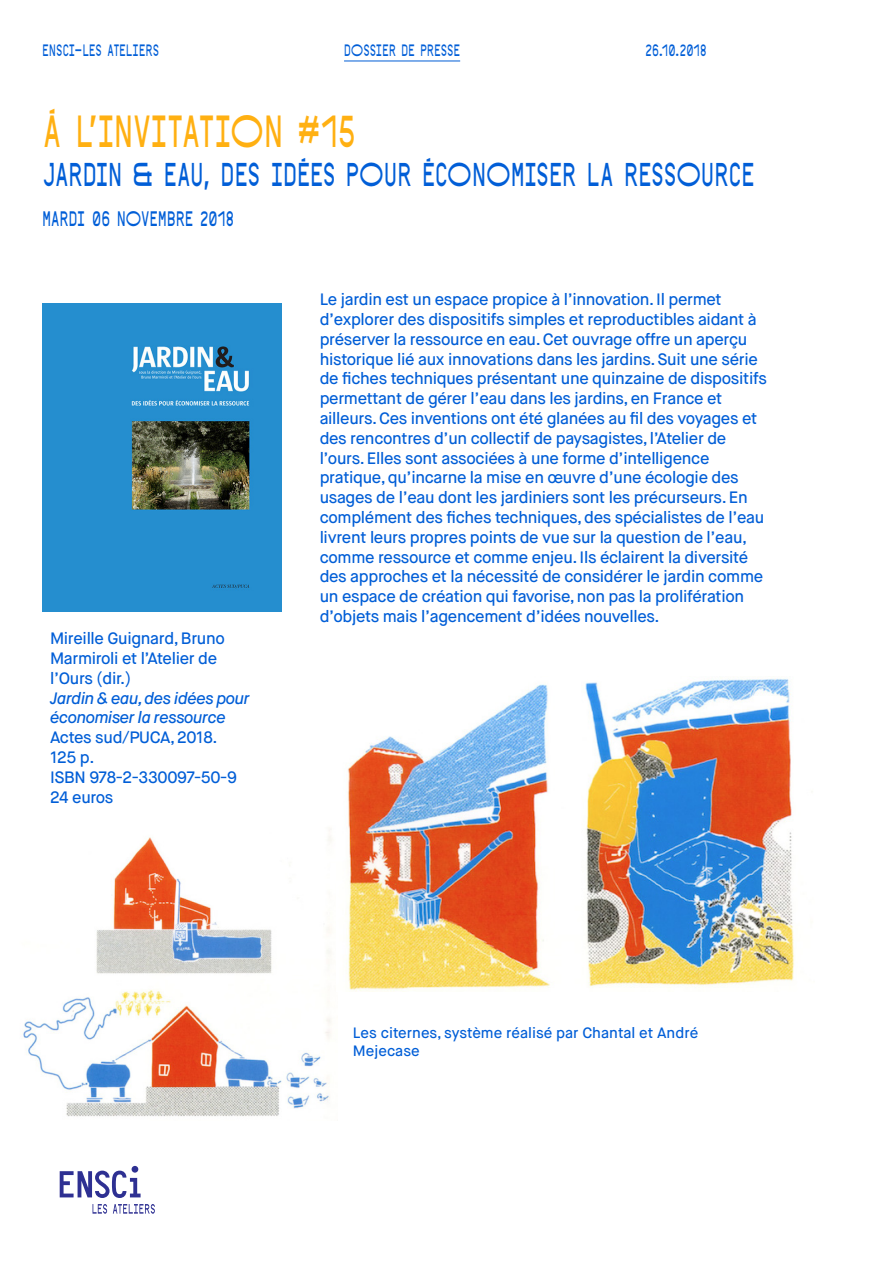
<style>
.page{position:relative;width:893px;height:1263px;background:#fff}
.page>*{position:absolute;margin:0;border:0;box-sizing:border-box;transform-origin:0 0}
.t1{font:45px "Atelier";letter-spacing:-.01em;color:#ffb012}
.t2{font:33px "Atelier";letter-spacing:.005em;color:#015ed7}
.t3{font:21px "Atelier";letter-spacing:.01em;color:#015ed7}
.t4{font:500 16.5px/19.8px "Maison Neue";letter-spacing:-.02em;color:#015ed7}
.t5{font:italic 500 16.5px/19.8px "Maison Neue";letter-spacing:-.02em;color:#015ed7}
.t6{font:16.5px "Atelier";letter-spacing:.01em;color:#015ed7}
.t7{font:500 15px/18px "Maison Neue";color:#015ed7}
</style>
<div class="page">
<img style="left:43px;top:303px;width:239px;height:308px">
<svg style="left:60px;top:1166px;width:81px;height:32px"></svg>
<svg style="left:93px;top:1204px;width:62px;height:10px"></svg>
<hr style="left:344px;top:61px;width:116px;height:1px;background:#015ed7">
<img style="left:22px;top:830px;width:310px;height:287px">
<img style="left:346px;top:678px;width:449px;height:313px">
<p class="t6" style="left:43px;top:39px;width:118px">ENSCI-LES ATELIERS</p>
<p class="t6" style="left:344px;top:39px;width:118px">DOSSIER DE PRESSE</p>
<p class="t6" style="left:646px;top:39px;width:62px">26.10.2018</p>
<p class="t1" style="left:42px;top:102px;width:314px">À L’INVITATION #15</p>
<p class="t2" style="left:42px;top:153px;width:713px">JARDIN &amp; EAU, DES IDÉES POUR ÉCONOMISER LA RESSOURCE</p>
<p class="t3" style="left:42px;top:205px;width:193px">MARDI 06 NOVEMBRE 2018</p>
<p class="t4" style="left:50px;top:629px;width:176px">Mireille Guignard, Bruno<br>Marmiroli et l’Atelier de l’Ours (dir.)</p>
<p class="t5" style="left:50px;top:688px;width:201px">Jardin &amp; eau, des idées pour économiser la ressource</p>
<p class="t4" style="left:50px;top:728px;width:169px">Actes sud/PUCA, 2018.</p>
<p class="t4" style="left:50px;top:748px;width:46px">125 p.</p>
<p class="t4" style="left:50px;top:767px;width:189px">ISBN 978-2-330097-50-9</p>
<p class="t4" style="left:50px;top:787px;width:65px">24 euros</p>
<p class="t4" style="left:320px;top:290px;width:449px">Le jardin est un espace propice à l’innovation. Il permet d’explorer des dispositifs simples et reproductibles aidant à préserver la ressource en eau. Cet ouvrage offre un aperçu historique lié aux innovations dans les jardins. Suit une série de fiches techniques présentant une quinzaine de dispositifs permettant de gérer l’eau dans les jardins, en France et ailleurs. Ces inventions ont été glanées au fil des voyages et des rencontres d’un collectif de paysagistes, l’Atelier de l’ours. Elles sont associées à une forme d’intelligence pratique, qu’incarne la mise en œuvre d’une écologie des usages de l’eau dont les jardiniers sont les précurseurs. En complément des fiches techniques, des spécialistes de l’eau livrent leurs propres points de vue sur la question de l’eau, comme ressource et comme enjeu. Ils éclairent la diversité des approches et la nécessité de considérer le jardin comme un espace de création qui favorise, non pas la prolifération d’objets mais l’agencement d’idées nouvelles.</p>
<p class="t7" style="left:353px;top:1023px;width:347px">Les citernes, système réalisé par Chantal et André<br>Mejecase</p>
</div>
